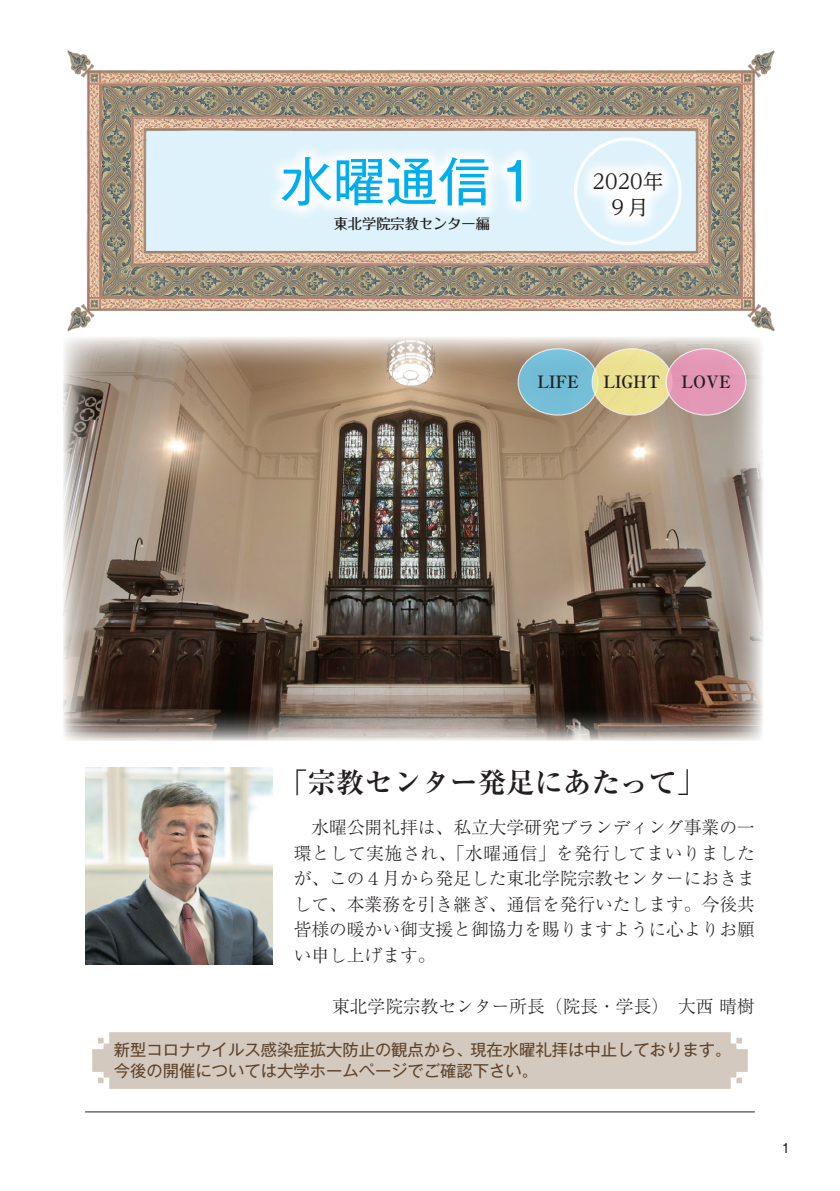
<style>
.page{position:relative;width:840px;height:1191px;background:#fff}
.page>*{position:absolute;margin:0;border:0;box-sizing:border-box;transform-origin:0 0}
.t1{font:52.4px "Gothic MB101 Pr 6";color:#00aeef}
.t2{font:700 28.4px "Ryumin Pr 6";color:#231f20}
.t3{font:20.4px/26px "UD Reimin Pro";color:#231f20;text-align:center}
.t4{font:300 17.8px/25.6px "Ryumin Pr 6";color:#231f20;text-align:justify}
.t5{font:700 17px "Ryumin Pr 6";color:#231f20}
.t6{font:16.2px/21.2px "Gothic MB101 Pr 6";color:#5c422a}
.t7{font:500 14.2px "Folk Pro";color:#231f20}
.t8{font:12.8px "Gothic MB101 Pr 6";color:#231f20}
</style>
<div class="page">
<img style="left:67px;top:50px;width:708px;height:282px">
<svg style="left:265px;top:141px;width:272px;height:81px"></svg>
<div style="left:573px;top:137px;width:108px;height:108px;border:3px solid #fff;border-radius:50%"></div>
<svg style="left:577px;top:156px;width:101px;height:76px"></svg>
<hr style="left:85px;top:1111px;width:669px;height:1px;background:#231f20">
<div style="left:92px;top:1032px;width:655px;height:57px;background:#d4c9bf"></div>
<img style="left:63px;top:337px;width:700px;height:403px">
<img style="left:85px;top:767px;width:187px;height:197px">
<div style="left:518px;top:349px;width:79px;height:66px;background:#73bdd7;border-radius:50%"></div>
<div style="left:592px;top:349px;width:79px;height:66px;background:#ece192;border-radius:50%"></div>
<div style="left:665px;top:349px;width:80px;height:66px;background:#e398b6;border-radius:50%"></div>
<div style="left:665px;top:348px;width:81px;height:67px;border:1px solid #fff;border-radius:50%"></div>
<h1 class="t1" style="left:280px;top:138px;width:264px">水曜通信１</h1>
<p class="t7" style="left:333px;top:211px;width:157px">東北学院宗教センター編</p>
<p class="t3" style="left:592px;top:168px;width:72px">2020年<br>９月</p>
<p class="t5" style="left:537px;top:368px;width:43px">LIFE</p>
<p class="t5" style="left:603px;top:368px;width:129px">LIGHT LOVE</p>
<h2 class="t2" style="left:279px;top:759px;width:427px">「宗教センター発足にあたって」</h2>
<p class="t4" style="left:293px;top:813px;width:462px;text-indent:18px">水曜公開礼拝は、私立大学研究ブランディング事業の一環として実施され、「水曜通信」を発行してまいりましたが、この４月から発足した東北学院宗教センターにおきまして、本業務を引き継ぎ、通信を発行いたします。今後共皆様の暖かい御支援と御協力を賜りますように心よりお願い申し上げます。</p>
<p class="t4" style="left:332px;top:992px;width:424px">東北学院宗教センター所長（院長・学長）　大西晴樹</p>
<p class="t6" style="left:114px;top:1038px;width:618px">新型コロナウイルス感染症拡大防止の観点から、現在水曜礼拝は中止しております。今後の開催については大学ホームページでご確認下さい。</p>
<p class="t8" style="left:781px;top:1137px;width:10px">1</p>
</div>
